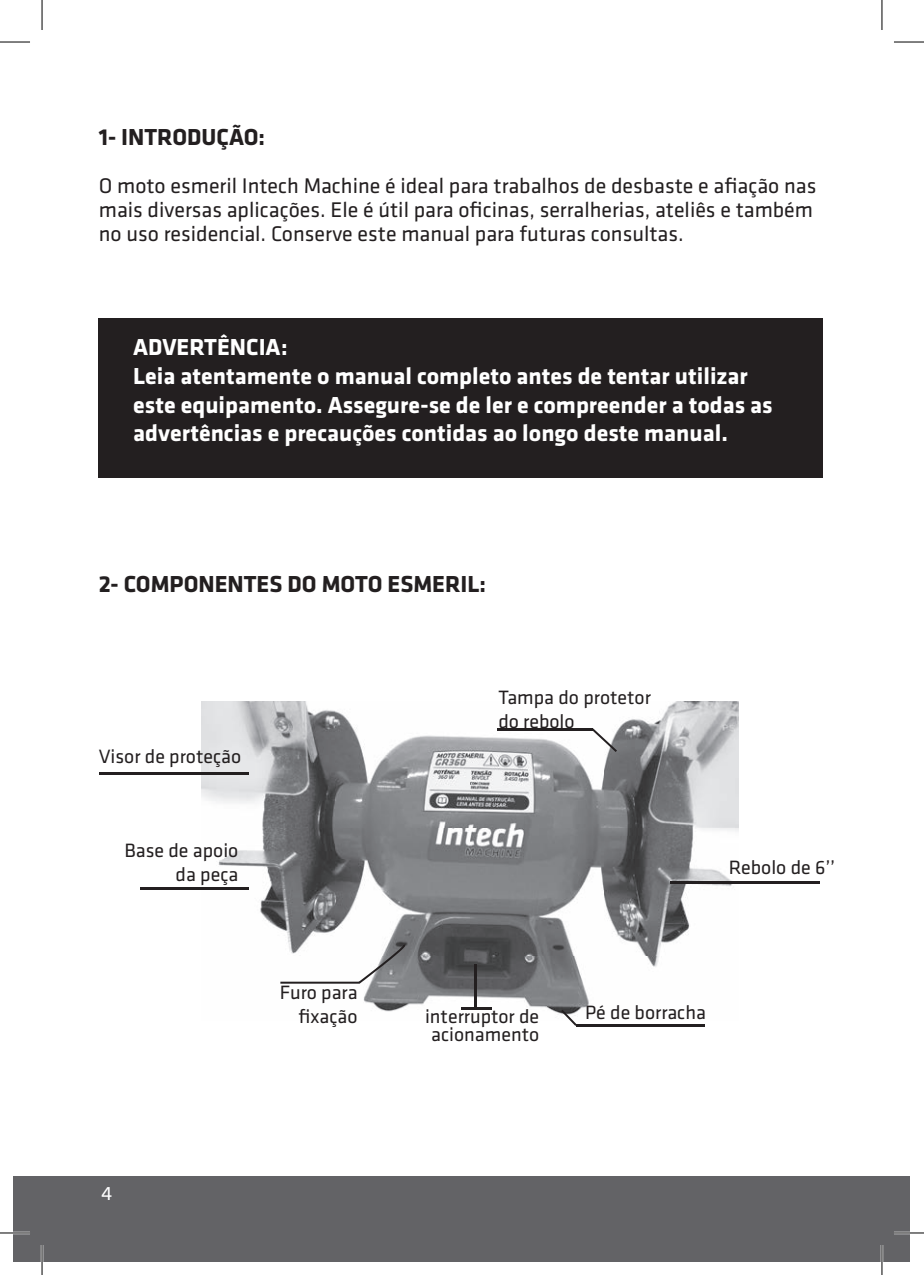
<style>
.page{position:relative;width:924px;height:1275px;background:#fff}
.page>*{position:absolute;margin:0;border:0;box-sizing:border-box;transform-origin:0 0}
.t1{font:700 24px/28.8px "Klavika";color:#fff}
.t2{font:700 24px "Klavika";color:#231f20}
.t3{font:22px/24px "Klavika";color:#231f20}
.t4{font:20px/24px "Klavika";color:#231f20;text-align:right}
.t5{font:20px "Klavika";color:#fff}
</style>
<div class="page">
<div style="left:14px;top:1176px;width:895px;height:85px;background:#636366"></div>
<div style="left:99px;top:318px;width:723px;height:160px;background:#231f20"></div>
<img style="left:201px;top:701px;width:537px;height:313px">
<hr style="left:99px;top:773px;width:149px;height:2px;background:#231f20">
<hr style="left:669px;top:881px;width:150px;height:2px;background:#231f20">
<hr style="left:140px;top:887px;width:108px;height:2px;background:#231f20">
<svg style="left:591px;top:728px;width:25px;height:24px"></svg>
<hr style="left:497px;top:728px;width:95px;height:2px;background:#231f20">
<svg style="left:280px;top:944px;width:125px;height:39px"></svg>
<hr style="left:474px;top:964px;width:2px;height:43px;background:#231f20">
<hr style="left:461px;top:1007px;width:31px;height:2px;background:#231f20">
<svg style="left:561px;top:1009px;width:15px;height:17px"></svg>
<hr style="left:575px;top:1024px;width:129px;height:2px;background:#231f20">
<hr style="left:0;top:1231px;width:30px;height:3px;background:#fff">
<hr style="left:893px;top:1231px;width:30px;height:3px;background:#fff">
<hr style="left:41px;top:1245px;width:2px;height:30px;background:#fff">
<hr style="left:880px;top:1245px;width:2px;height:30px;background:#fff">
<hr style="left:0;top:42px;width:30px;height:1px;background:#000">
<hr style="left:893px;top:42px;width:30px;height:1px;background:#000">
<hr style="left:0;top:1232px;width:30px;height:1px;background:#000">
<hr style="left:893px;top:1232px;width:30px;height:1px;background:#000">
<hr style="left:42px;top:0;width:1px;height:30px;background:#000">
<hr style="left:42px;top:1245px;width:1px;height:30px;background:#000">
<hr style="left:881px;top:0;width:1px;height:30px;background:#000">
<hr style="left:881px;top:1245px;width:1px;height:30px;background:#000">
<p class="t2" style="left:99px;top:124px;width:168px">1- INTRODUÇÃO:</p>
<p class="t3" style="left:99px;top:174px;width:718px">O moto esmeril Intech Machine é ideal para trabalhos de desbaste e afiação nas mais diversas aplicações. Ele é útil para oficinas, serralherias, ateliês e também no uso residencial. Conserve este manual para futuras consultas.</p>
<p class="t1" style="left:133px;top:333px;width:640px">ADVERTÊNCIA:<br>Leia atentamente o manual completo antes de tentar utilizar este equipamento. Assegure-se de ler e compreender a todas as advertências e precauções contidas ao longo deste manual.</p>
<p class="t2" style="left:99px;top:571px;width:388px">2- COMPONENTES DO MOTO ESMERIL:</p>
<p class="t4" style="left:99px;top:744px;width:144px">Visor de proteção</p>
<p class="t4" style="left:124px;top:838px;width:115px">Base de apoio da peça</p>
<p class="t4" style="left:498px;top:685px;width:154px;text-align:left">Tampa do protetor do rebolo</p>
<p class="t4" style="left:728px;top:855px;width:108px">Rebolo de 6’’</p>
<p class="t4" style="left:279px;top:980px;width:79px">Furo para fixação</p>
<p class="t4" style="left:425px;top:1008px;width:115px;line-height:18px;text-align:center">interruptor de acionamento</p>
<p class="t4" style="left:585px;top:1000px;width:122px">Pé de borracha</p>
<p class="t5" style="left:102px;top:1183px;width:12px">4</p>
</div>
